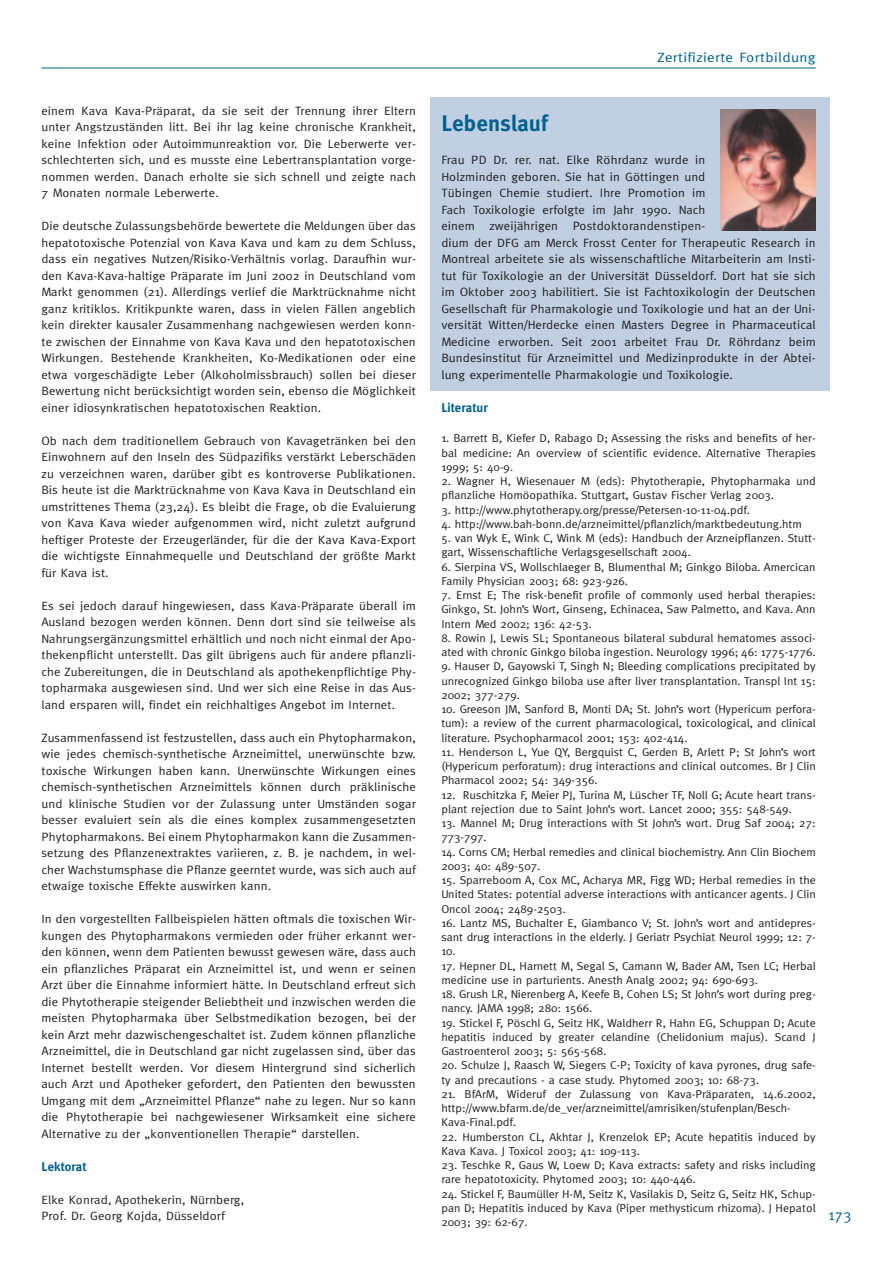
<style>
.page{position:relative;width:893px;height:1263px;background:#fff}
.page>*{position:absolute;margin:0;border:0;box-sizing:border-box;transform-origin:0 0}
.t1{font:700 22.5px "Meta";letter-spacing:.01em;color:#00608e}
.t2{font:15px "Meta";color:#00608e}
.t3{font:13.5px "Meta";letter-spacing:.025em;color:#00608e;scale:1.11 1}
.t4{font:700 12.75px "Meta";letter-spacing:.01em;color:#00608e}
.t5{font:12.15px/16.5px "Meta";letter-spacing:.01em;color:#231f20;text-align:justify;scale:1.05 1}
.t6{font:11.4px/14.2px "Meta";color:#231f20;scale:1.05 1}
</style>
<div class="page">
<div style="left:430px;top:98px;width:399px;height:293px;background:#c0d0e2"></div>
<hr style="left:41px;top:68px;width:774px;height:1px;background:#00608e">
<img style="left:720px;top:110px;width:95px;height:120px">
<p class="t5" style="left:41px;top:103px;width:358px">einem Kava Kava-Präparat, da sie seit der Trennung ihrer Eltern unter Angstzuständen litt. Bei ihr lag keine chronische Krankheit, keine Infektion oder Autoimmunreaktion vor. Die Leberwerte ver&shy;schlechterten sich, und es musste eine Lebertransplantation vorge&shy;nommen werden. Danach erholte sie sich schnell und zeigte nach 7 Monaten normale Leberwerte.</p>
<p class="t5" style="left:41px;top:219px;width:358px">Die deutsche Zulassungsbehörde bewertete die Meldungen über das hepatotoxische Potenzial von Kava Kava und kam zu dem Schluss, dass ein negatives Nutzen/Risiko-Verhältnis vorlag. Daraufhin wur&shy;den Kava-Kava-haltige Präparate im Juni 2002 in Deutschland vom Markt genommen (21). Allerdings verlief die Marktrücknahme nicht ganz kritiklos. Kritikpunkte waren, dass in vielen Fällen angeblich kein direkter kausaler Zusammenhang nachgewiesen werden konn&shy;te zwischen der Einnahme von Kava Kava und den hepatotoxischen Wirkungen. Bestehende Krankheiten, Ko-Medikationen oder eine etwa vorgeschädigte Leber (Alkoholmissbrauch) sollen bei dieser Bewertung nicht berücksichtigt worden sein, ebenso die Möglichkeit einer idiosynkratischen hepatotoxischen Reaktion.</p>
<p class="t5" style="left:41px;top:433px;width:358px">Ob nach dem traditionellem Gebrauch von Kavagetränken bei den Einwohnern auf den Inseln des Südpazifiks verstärkt Leberschäden zu verzeichnen waren, darüber gibt es kontroverse Publikationen.<br>Bis heute ist die Marktrücknahme von Kava Kava in Deutschland ein umstrittenes Thema (23,24). Es bleibt die Frage, ob die Evaluierung von Kava Kava wieder aufgenommen wird, nicht zuletzt aufgrund heftiger Proteste der Erzeugerländer, für die der Kava Kava-Export die wichtigste Einnahmequelle und Deutschland der größte Markt für Kava ist.</p>
<p class="t5" style="left:41px;top:598px;width:358px">Es sei jedoch darauf hingewiesen, dass Kava-Präparate überall im Ausland bezogen werden können. Denn dort sind sie teilweise als Nahrungsergänzungsmittel erhältlich und noch nicht einmal der Apo&shy;thekenpflicht unterstellt. Das gilt übrigens auch für andere pflanzli&shy;che Zubereitungen, die in Deutschland als apothekenpflichtige Phy&shy;topharmaka ausgewiesen sind. Und wer sich eine Reise in das Aus&shy;land ersparen will, findet ein reichhaltiges Angebot im Internet.</p>
<p class="t5" style="left:41px;top:730px;width:358px">Zusammenfassend ist festzustellen, dass auch ein Phytopharmakon, wie jedes chemisch-synthetische Arzneimittel, unerwünschte bzw. toxische Wirkungen haben kann. Unerwünschte Wirkungen eines chemisch-synthetischen Arzneimittels können durch präklinische und klinische Studien vor der Zulassung unter Umständen sogar besser evaluiert sein als die eines komplex zusammengesetzten Phytopharmakons. Bei einem Phytopharmakon kann die Zusammen&shy;setzung des Pflanzenextraktes variieren, z. B. je nachdem, in wel&shy;cher Wachstumsphase die Pflanze geerntet wurde, was sich auch auf etwaige toxische Effekte auswirken kann.</p>
<p class="t5" style="left:41px;top:912px;width:358px">In den vorgestellten Fallbeispielen hätten oftmals die toxischen Wir&shy;kungen des Phytopharmakons vermieden oder früher erkannt wer&shy;den können, wenn dem Patienten bewusst gewesen wäre, dass auch ein pflanzliches Präparat ein Arzneimittel ist, und wenn er seinen Arzt über die Einnahme informiert hätte. In Deutschland erfreut sich die Phytotherapie steigender Beliebtheit und inzwischen werden die meisten Phytopharmaka über Selbstmedikation bezogen, bei der kein Arzt mehr dazwischengeschaltet ist. Zudem können pflanzliche Arzneimittel, die in Deutschland gar nicht zugelassen sind, über das Internet bestellt werden. Vor diesem Hintergrund sind sicherlich auch Arzt und Apotheker gefordert, den Patienten den bewussten Umgang mit dem „Arzneimittel Pflanze“ nahe zu legen. Nur so kann die Phytotherapie bei nachgewiesener Wirksamkeit eine sichere Alternative zu der „konventionellen Therapie“ darstellen.</p>
<p class="t4" style="left:41px;top:1162px;width:46px">Lektorat</p>
<p class="t5" style="left:41px;top:1192px;width:194px">Elke Konrad, Apothekerin, Nürnberg,<br>Prof. Dr. Georg Kojda, Düsseldorf</p>
<p class="t3" style="left:657px;top:52px;width:144px">Zertifizierte Fortbildung</p>
<h1 class="t1" style="left:441px;top:115px;width:108px">Lebenslauf</h1>
<p class="t5" style="left:441px;top:153px;width:358px;text-align:left">Frau PD Dr. rer. nat. Elke Röhrdanz wurde in<br>Holzminden geboren. Sie hat in Göttingen und<br>Tübingen Chemie studiert. Ihre Promotion im<br>Fach Toxikologie erfolgte im Jahr 1990. Nach<br>einem zweijährigen Postdoktorandenstipen-<br>dium der DFG am Merck Frosst Center for Therapeutic Research in Montreal arbeitete sie als wissenschaftliche Mitarbeiterin am Insti&shy;tut für Toxikologie an der Universität Düsseldorf. Dort hat sie sich im Oktober 2003 habilitiert. Sie ist Fachtoxikologin der Deutschen Gesellschaft für Pharmakologie und Toxikologie und hat an der Uni&shy;versität Witten/Herdecke einen Masters Degree in Pharmaceutical Medicine erworben. Seit 2001 arbeitet Frau Dr. Röhrdanz beim Bundesinstitut für Arzneimittel und Medizinprodukte in der Abtei&shy;lung experimentelle Pharmakologie und Toxikologie.</p>
<p class="t4" style="left:441px;top:403px;width:48px">Literatur</p>
<p class="t6" style="left:441px;top:433px;width:358px;text-align:justify">1. Barrett B, Kiefer D, Rabago D; Assessing the risks and benefits of her&shy;bal medicine: An overview of scientific evidence. Alternative Therapies 1999; 5: 40-9.</p>
<p class="t6" style="left:441px;top:475px;width:358px">2. Wagner H, Wiesenauer M (eds): Phytotherapie, Phytopharmaka und pflanzliche Homöopathika. Stuttgart, Gustav Fischer Verlag 2003.</p>
<p class="t6" style="left:441px;top:504px;width:295px">3. http://www.phytotherapy.org/presse/Petersen-10-11-04.pdf.</p>
<p class="t6" style="left:441px;top:518px;width:345px">4. http://www.bah-bonn.de/arzneimittel/pflanzlich/marktbedeutung.htm</p>
<p class="t6" style="left:441px;top:532px;width:358px">5. van Wyk E, Wink C, Wink M (eds): Handbuch der Arzneipflanzen. Stutt&shy;gart, Wissenschaftliche Verlagsgesellschaft 2004.</p>
<p class="t6" style="left:441px;top:561px;width:358px">6. Sierpina VS, Wollschlaeger B, Blumenthal M; Ginkgo Biloba. Amercican<br>Family Physician 2003; 68: 923-926.</p>
<p class="t6" style="left:441px;top:589px;width:358px;text-align:justify">7. Ernst E; The risk-benefit profile of commonly used herbal therapies:<br>Ginkgo, St. John’s Wort, Ginseng, Echinacea, Saw Palmetto, and Kava. Ann Intern Med 2002; 136: 42-53.</p>
<p class="t6" style="left:441px;top:632px;width:358px">8. Rowin J, Lewis SL; Spontaneous bilateral subdural hematomes associ&shy;ated with chronic Ginkgo biloba ingestion. Neurology 1996; 46: 1775-1776.</p>
<p class="t6" style="left:441px;top:661px;width:358px;text-align:justify">9. Hauser D, Gayowski T, Singh N; Bleeding complications precipitated by unrecognized Ginkgo biloba use after liver transplantation. Transpl Int 15:<br>2002; 377-279.</p>
<p class="t6" style="left:441px;top:703px;width:358px;text-align:justify">10. Greeson JM, Sanford B, Monti DA; St. John’s wort (Hypericum perfora&shy;tum): a review of the current pharmacological, toxicological, and clinical literature. Psychopharmacol 2001; 153: 402-414.</p>
<p class="t6" style="left:441px;top:746px;width:358px;text-align:justify">11. Henderson L, Yue QY, Bergquist C, Gerden B, Arlett P; St John’s wort (Hypericum perforatum): drug interactions and clinical outcomes. Br J Clin Pharmacol 2002; 54: 349-356.</p>
<p class="t6" style="left:441px;top:789px;width:358px">12. Ruschitzka F, Meier PJ, Turina M, Lüscher TF, Noll G; Acute heart trans&shy;plant rejection due to Saint John’s wort. Lancet 2000; 355: 548-549.</p>
<p class="t6" style="left:441px;top:817px;width:358px">13. Mannel M; Drug interactions with St John’s wort. Drug Saf 2004; 27:<br>773-797.</p>
<p class="t6" style="left:441px;top:846px;width:358px">14. Corns CM; Herbal remedies and clinical biochemistry. Ann Clin Biochem<br>2003; 40: 489-507.</p>
<p class="t6" style="left:441px;top:874px;width:358px;text-align:justify">15. Sparreboom A, Cox MC, Acharya MR, Figg WD; Herbal remedies in the United States: potential adverse interactions with anticancer agents. J Clin Oncol 2004; 2489-2503.</p>
<p class="t6" style="left:441px;top:917px;width:358px;text-align:justify">16. Lantz MS, Buchalter E, Giambanco V; St. John’s wort and antidepres&shy;sant drug interactions in the elderly. J Geriatr Psychiat Neurol 1999; 12: 7- 10.</p>
<p class="t6" style="left:441px;top:960px;width:358px">17. Hepner DL, Harnett M, Segal S, Camann W, Bader AM, Tsen LC; Herbal medicine use in parturients. Anesth Analg 2002; 94: 690-693.</p>
<p class="t6" style="left:441px;top:988px;width:358px">18. Grush LR, Nierenberg A, Keefe B, Cohen LS; St John’s wort during preg&shy;nancy. JAMA 1998; 280: 1566.</p>
<p class="t6" style="left:441px;top:1017px;width:358px;text-align:justify">19. Stickel F, Pöschl G, Seitz HK, Waldherr R, Hahn EG, Schuppan D; Acute hepatitis induced by greater celandine (Chelidonium majus). Scand J Gastroenterol 2003; 5: 565-568.</p>
<p class="t6" style="left:441px;top:1060px;width:358px">20. Schulze J, Raasch W, Siegers C-P; Toxicity of kava pyrones, drug safe&shy;ty and precautions - a case study. Phytomed 2003; 10: 68-73.</p>
<p class="t6" style="left:441px;top:1088px;width:358px">21. BfArM, Wideruf der Zulassung von Kava-Präparaten, 14.6.2002, http://www.bfarm.de/de_ver/arzneimittel/amrisiken/stufenplan/Besch-<br>Kava-Final.pdf.</p>
<p class="t6" style="left:441px;top:1131px;width:358px">22. Humberston CL, Akhtar J, Krenzelok EP; Acute hepatitis induced by<br>Kava Kava. J Toxicol 2003; 41: 109-113.</p>
<p class="t6" style="left:441px;top:1159px;width:358px">23. Teschke R, Gaus W, Loew D; Kava extracts: safety and risks including rare hepatotoxicity. Phytomed 2003; 10: 440-446.</p>
<p class="t6" style="left:441px;top:1188px;width:358px;text-align:justify">24. Stickel F, Baumüller H-M, Seitz K, Vasilakis D, Seitz G, Seitz HK, Schup&shy;pan D; Hepatitis induced by Kava (Piper methysticum rhizoma). J Hepatol 2003; 39: 62-67.</p>
<p class="t2" style="left:828px;top:1209px;width:24px">173</p>
</div>
